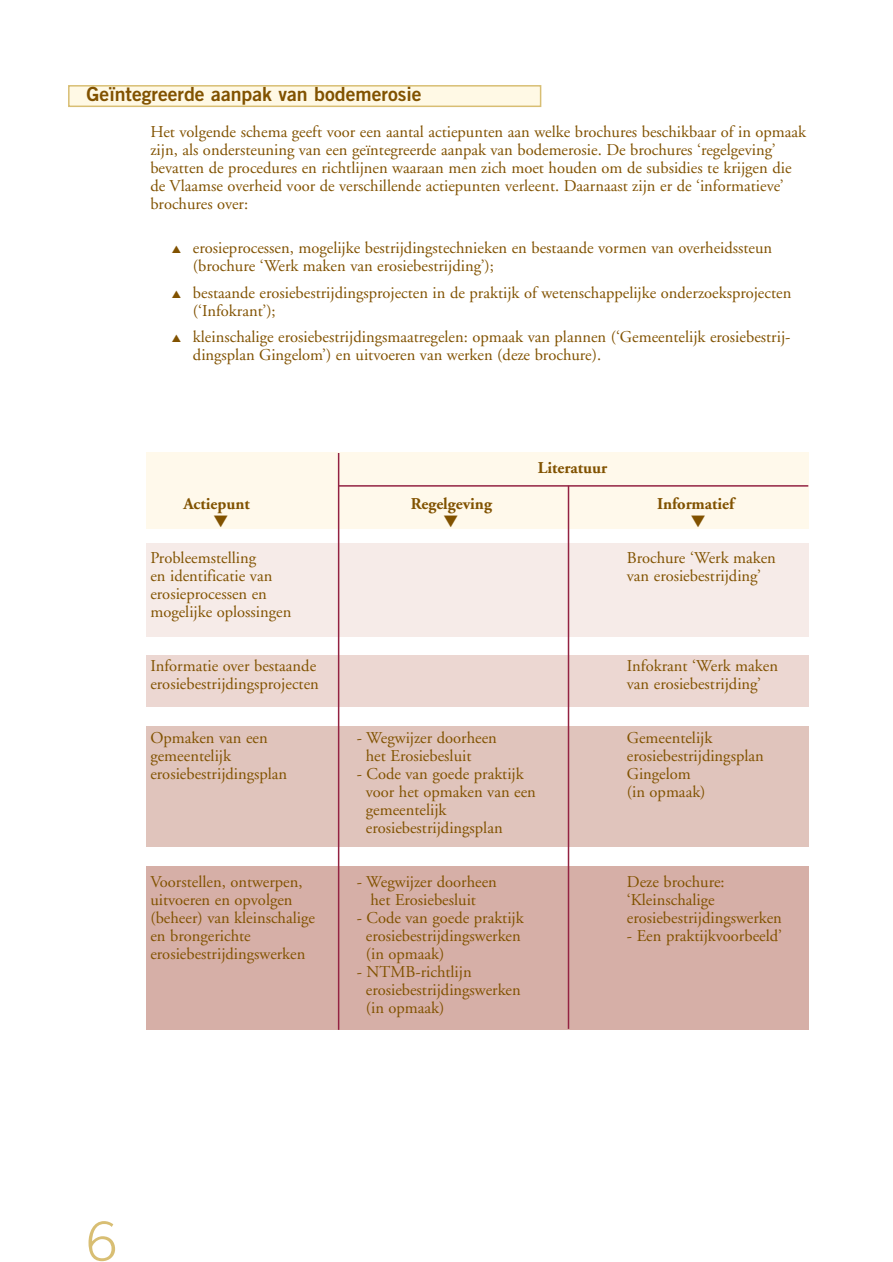
<style>
.page{position:relative;width:893px;height:1262px;background:#fff}
.page>*{position:absolute;margin:0;border:0;box-sizing:border-box;transform-origin:0 0}
.t1{font:300 54px "Trade Gothic";color:#d8be73}
.t2{font:19.5px "Trade Gothic Bold Two";color:#815200}
.t3{font:16.5px/18px "Adobe Garamond";color:#815200}
.t4{font:700 16.5px "Adobe Garamond";color:#815200}
</style>
<div class="page">
<div style="left:146px;top:452px;width:662px;height:77px;background:#fff9eb"></div>
<div style="left:146px;top:866px;width:662px;height:164px;background:#d6afa7"></div>
<div style="left:146px;top:726px;width:662px;height:121px;background:#e0c4bc"></div>
<div style="left:146px;top:655px;width:662px;height:51px;background:#ecd7d2"></div>
<div style="left:146px;top:543px;width:662px;height:93px;background:#f6ebe8"></div>
<div style="left:69px;top:86px;width:471px;height:20px;background:#fff9e5"></div>
<div style="left:68px;top:85px;width:473px;height:22px;border:2px solid #d8be73"></div>
<hr style="left:338px;top:453px;width:1px;height:576px;background:#932242">
<hr style="left:567px;top:486px;width:2px;height:542px;background:#932242">
<hr style="left:338px;top:485px;width:470px;height:1px;background:#932242">
<p class="t2" style="left:87px;top:87px;width:336px">Geïntegreerde aanpak van bodemerosie</p>
<p class="t3" style="left:150px;top:124px;width:657px">Het volgende schema geeft voor een aantal actiepunten aan welke brochures beschikbaar of in opmaak zijn, als ondersteuning van een geïntegreerde aanpak van bodemerosie. De brochures ‘regelgeving’ bevatten de procedures en richtlijnen waaraan men zich moet houden om de subsidies te krijgen die de Vlaamse overheid voor de verschillende actiepunten verleent. Daarnaast zijn er de ‘informatieve’ brochures over:</p>
<p class="t3" style="left:193px;top:240px;width:580px;text-indent:-21px">▲ erosieprocessen, mogelijke bestrijdingstechnieken en bestaande vormen van overheidssteun (brochure ‘Werk maken van erosiebestrijding’);</p>
<p class="t3" style="left:193px;top:285px;width:600px;text-indent:-21px">▲ bestaande erosiebestrijdingsprojecten in de praktijk of wetenschappelijke onderzoeksprojecten (‘Infokrant’);</p>
<p class="t3" style="left:193px;top:329px;width:599px;text-indent:-21px">▲ kleinschalige erosiebestrijdingsmaatregelen: opmaak van plannen (‘Gemeentelijk erosiebestrij&shy;dingsplan Gingelom’) en uitvoeren van werken (deze brochure).</p>
<p class="t4" style="left:537px;top:461px;width:71px">Literatuur</p>
<p class="t4" style="left:183px;top:497px;width:68px">Actiepunt</p>
<p class="t4" style="left:411px;top:497px;width:83px">Regelgeving</p>
<p class="t4" style="left:657px;top:497px;width:79px">Informatief</p>
<p class="t3" style="left:150px;top:550px;width:107px">Probleemstelling</p>
<p class="t3" style="left:627px;top:550px;width:151px">Brochure ‘Werk maken</p>
<p class="t3" style="left:150px;top:568px;width:123px">en identificatie van</p>
<p class="t3" style="left:627px;top:568px;width:136px">van erosiebestrijding’</p>
<p class="t3" style="left:150px;top:586px;width:142px">erosieprocessen en mogelijke oplossingen</p>
<p class="t3" style="left:150px;top:658px;width:167px">Informatie over bestaande</p>
<p class="t3" style="left:627px;top:658px;width:153px">Infokrant ‘Werk maken</p>
<p class="t3" style="left:150px;top:676px;width:170px">erosiebestrijdingsprojecten</p>
<p class="t3" style="left:627px;top:676px;width:136px">van erosiebestrijding’</p>
<p class="t3" style="left:150px;top:730px;width:119px">Opmaken van een</p>
<p class="t3" style="left:357px;top:730px;width:142px">- Wegwijzer doorheen</p>
<p class="t3" style="left:627px;top:730px;width:87px">Gemeentelijk</p>
<p class="t3" style="left:150px;top:748px;width:82px">gemeentelijk</p>
<p class="t3" style="left:366px;top:748px;width:107px">het Erosiebesluit</p>
<p class="t3" style="left:627px;top:748px;width:138px">erosiebestrijdingsplan</p>
<p class="t3" style="left:150px;top:766px;width:138px">erosiebestrijdingsplan</p>
<p class="t3" style="left:357px;top:766px;width:168px">- Code van goede praktijk</p>
<p class="t3" style="left:627px;top:766px;width:65px">Gingelom</p>
<p class="t3" style="left:366px;top:784px;width:172px">voor het opmaken van een</p>
<p class="t3" style="left:627px;top:784px;width:80px">(in opmaak)</p>
<p class="t3" style="left:366px;top:802px;width:138px">gemeentelijk erosiebestrijdingsplan</p>
<p class="t3" style="left:150px;top:874px;width:154px">Voorstellen, ontwerpen,</p>
<p class="t3" style="left:357px;top:874px;width:142px">- Wegwijzer doorheen</p>
<p class="t3" style="left:627px;top:874px;width:99px">Deze brochure:</p>
<p class="t3" style="left:150px;top:892px;width:144px">uitvoeren en opvolgen</p>
<p class="t3" style="left:370px;top:892px;width:107px">het Erosiebesluit</p>
<p class="t3" style="left:627px;top:892px;width:89px">‘Kleinschalige</p>
<p class="t3" style="left:150px;top:910px;width:166px">(beheer) van kleinschalige</p>
<p class="t3" style="left:357px;top:910px;width:168px">- Code van goede praktijk</p>
<p class="t3" style="left:627px;top:910px;width:156px">erosiebestrijdingswerken</p>
<p class="t3" style="left:150px;top:928px;width:102px">en brongerichte</p>
<p class="t3" style="left:366px;top:928px;width:156px">erosiebestrijdingswerken</p>
<p class="t3" style="left:627px;top:928px;width:156px">- Een praktijkvoorbeeld’</p>
<p class="t3" style="left:150px;top:946px;width:156px">erosiebestrijdingswerken</p>
<p class="t3" style="left:366px;top:946px;width:80px">(in opmaak)</p>
<p class="t3" style="left:366px;top:964px;width:156px;text-indent:-9px">- NTMB-richtlijn erosiebestrijdingswerken (in opmaak)</p>
<h1 class="t1" style="left:87px;top:1221px;width:32px">6</h1>
</div>
